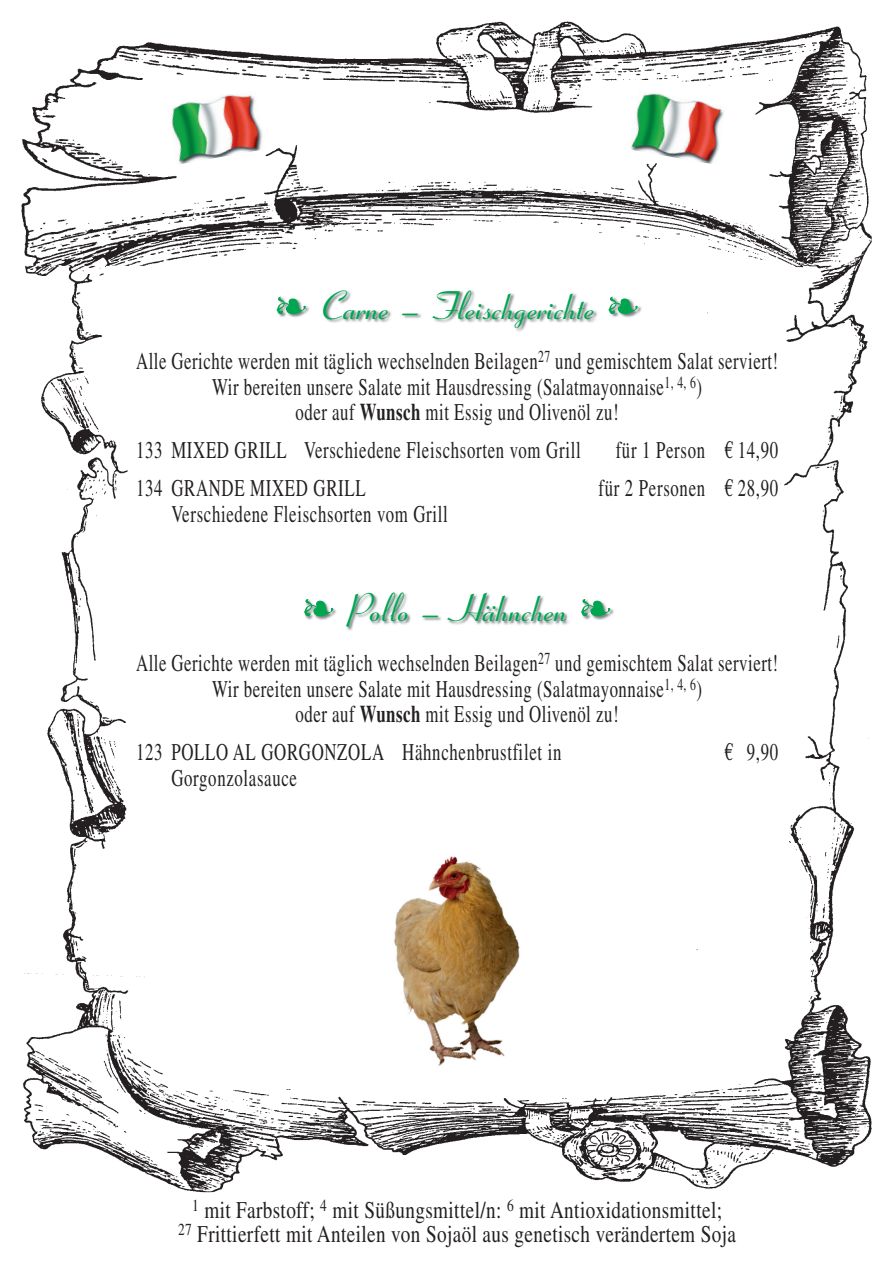
<style>
.page{position:relative;width:893px;height:1263px;background:#fff}
.page>*{position:absolute;margin:0;border:0;box-sizing:border-box;transform-origin:0 0}
.t1{font:700 39px "Coronet LT Std";color:#00a54f}
.t2{font:24px/25.5px "Times LT Std";letter-spacing:.03em;color:#231f20;text-align:center;scale:.7 1}
.t3{font:24px/24px "Times LT Std";letter-spacing:.03em;color:#231f20;text-align:center;scale:.8 1}
.s1{font-weight:700}
</style>
<div class="page">
<img style="left:21px;top:21px;width:851px;height:1171px">
<img style="left:277px;top:290px;width:365px;height:42px">
<svg style="left:276px;top:297px;width:30px;height:17px"></svg>
<svg style="left:608px;top:297px;width:30px;height:17px"></svg>
<img style="left:304px;top:592px;width:311px;height:39px">
<svg style="left:304px;top:599px;width:29px;height:17px"></svg>
<svg style="left:581px;top:599px;width:29px;height:17px"></svg>
<img style="left:166px;top:90px;width:99px;height:75px">
<img style="left:628px;top:90px;width:99px;height:75px">
<img style="left:392px;top:855px;width:130px;height:212px">
<h1 class="t1" style="left:320px;top:283px;width:275px">Carne – Fleischgerichte</h1>
<p class="t2" style="left:136px;top:348px;width:919px">Alle Gerichte werden mit täglich wechselnden Beilagen<sup>27</sup> und gemischtem Salat serviert!<br>Wir bereiten unsere Salate mit Hausdressing (Salatmayonnaise<sup>1,</sup> <sup>4,</sup> <sup>6</sup>)<br>oder auf <span class="s1">Wunsch</span> mit Essig und Olivenöl zu!</p>
<p class="t2" style="left:136px;top:437px;width:637px">133 MIXED GRILL Verschiedene Fleischsorten vom Grill</p>
<p class="t2" style="left:616px;top:437px;width:234px">für 1 Person € 14,90</p>
<p class="t2" style="left:136px;top:475px;width:330px">134 GRANDE MIXED GRILL</p>
<p class="t2" style="left:598px;top:475px;width:258px">für 2 Personen € 28,90</p>
<p class="t2" style="left:171px;top:501px;width:397px">Verschiedene Fleischsorten vom Grill</p>
<h1 class="t1" style="left:348px;top:585px;width:220px">Pollo – Hähnchen</h1>
<p class="t2" style="left:136px;top:650px;width:919px">Alle Gerichte werden mit täglich wechselnden Beilagen<sup>27</sup> und gemischtem Salat serviert!<br>Wir bereiten unsere Salate mit Hausdressing (Salatmayonnaise<sup>1,</sup> <sup>4,</sup> <sup>6</sup>)<br>oder auf <span class="s1">Wunsch</span> mit Essig und Olivenöl zu!</p>
<p class="t2" style="left:136px;top:739px;width:609px">123 POLLO AL GORGONZOLA Hähnchenbrustfilet in</p>
<p class="t2" style="left:724px;top:739px;width:78px">€ 9,90</p>
<p class="t2" style="left:171px;top:765px;width:181px">Gorgonzolasauce</p>
<p class="t3" style="left:178px;top:1197px;width:699px"><sup>1</sup> mit Farbstoff; <sup>4</sup> mit Süßungsmittel/n: <sup>6</sup> mit Antioxidationsmittel;<br><sup>27</sup> Frittierfett mit Anteilen von Sojaöl aus genetisch verändertem Soja</p>
</div>
